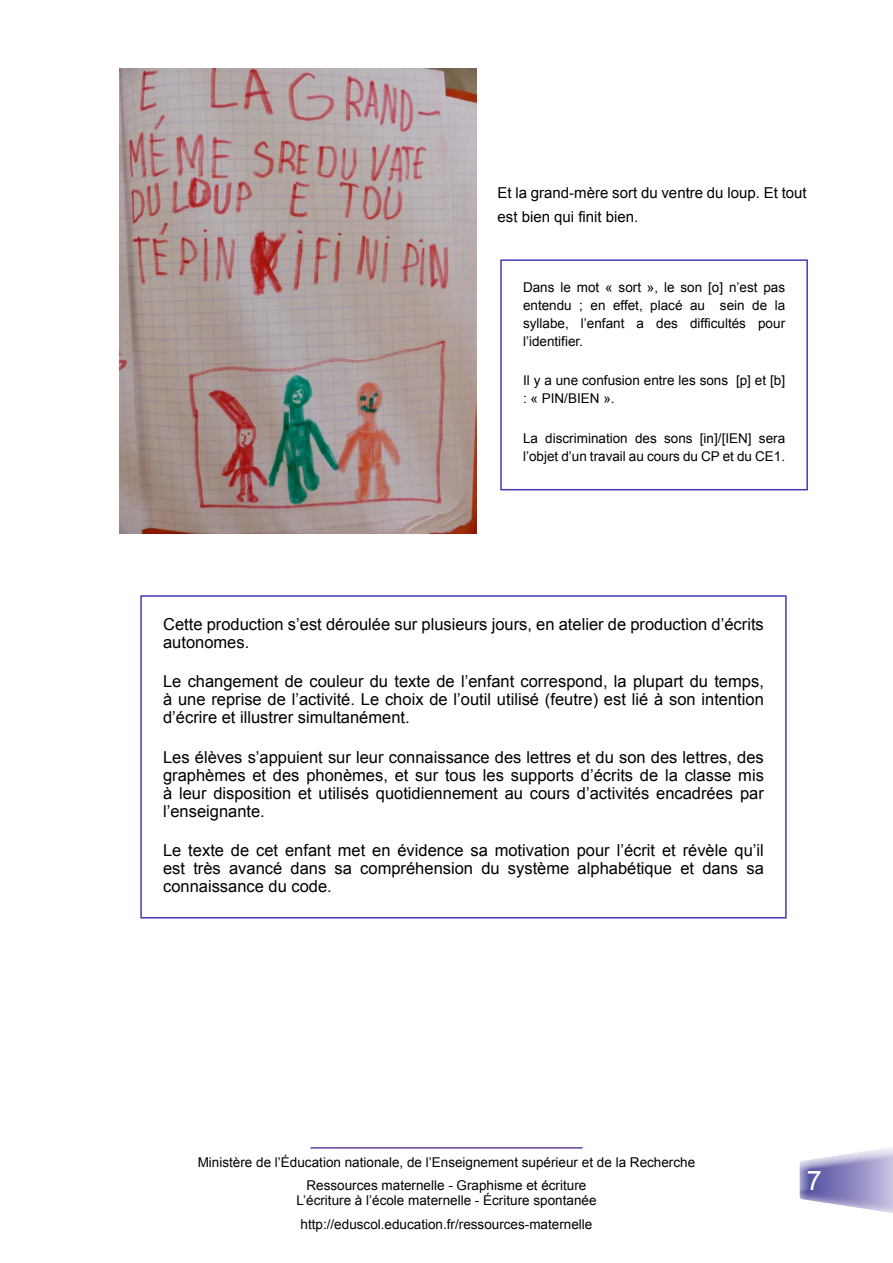
<style>
.page{position:relative;width:893px;height:1263px;background:#fff}
.page>*{position:absolute;margin:0;border:0;box-sizing:border-box;transform-origin:0 0}
.t1{font:27px "Arial";color:#fff}
.t2{font:16.5px/18px "Arial";color:#000;text-align:justify}
.t3{font:15px/24px "Arial";color:#000}
.t4{font:13.5px/18px "Arial";color:#000;text-align:center}
</style>
<div class="page">
<div style="left:791px;top:1144px;width:102px;height:73px;background:#6a3f9d;opacity:.75"></div>
<hr style="left:310px;top:1147px;width:272px;height:1px;background:#6a3f9d">
<img style="left:119px;top:68px;width:357px;height:465px">
<div style="left:500px;top:259px;width:308px;height:231px;border:2px solid #443bb4"></div>
<div style="left:140px;top:595px;width:647px;height:323px;border:2px solid #443bb4"></div>
<p class="t3" style="left:497px;top:181px;width:311px">Et la grand-mère sort du ventre du loup. Et tout est bien qui finit bien.</p>
<p class="t4" style="left:523px;top:278px;width:264px;text-align:justify">Dans le mot « sort », le son [o] n’est pas entendu ; en effet, placé au sein de la syllabe, l’enfant a des difficultés pour l’identifier.</p>
<p class="t4" style="left:523px;top:372px;width:264px;text-align:left">Il y a une confusion entre les sons [p] et [b] : « PIN/BIEN ».</p>
<p class="t4" style="left:523px;top:429px;width:264px;text-align:left">La discrimination des sons [in]/[IEN] sera l’objet d’un travail au cours du CP et du CE1.</p>
<p class="t2" style="left:163px;top:615px;width:602px">Cette production s’est déroulée sur plusieurs jours, en atelier de production d’écrits autonomes.</p>
<p class="t2" style="left:163px;top:673px;width:602px">Le changement de couleur du texte de l’enfant correspond, la plupart du temps, à une reprise de l’activité. Le choix de l’outil utilisé (feutre) est lié à son intention d’écrire et illustrer simultanément.</p>
<p class="t2" style="left:163px;top:748px;width:602px">Les élèves s’appuient sur leur connaissance des lettres et du son des lettres, des graphèmes et des phonèmes, et sur tous les supports d’écrits de la classe mis à leur disposition et utilisés quotidiennement au cours d’activités encadrées par l’enseignante.</p>
<p class="t2" style="left:163px;top:841px;width:602px">Le texte de cet enfant met en évidence sa motivation pour l’écrit et révèle qu’il est très avancé dans sa compréhension du système alphabétique et dans sa connaissance du code.</p>
<p class="t4" style="left:198px;top:1150px;width:499px;line-height:23.5px">Ministère de l’Éducation nationale, de l’Enseignement supérieur et de la Recherche<br>Ressources maternelle - Graphisme et écriture</p>
<p class="t4" style="left:296px;top:1189px;width:302px;line-height:23.5px">L’écriture à l’école maternelle - Écriture spontanée http://eduscol.education.fr/ressources-maternelle</p>
<h1 class="t1" style="left:807px;top:1162px;width:17px">7</h1>
</div>
